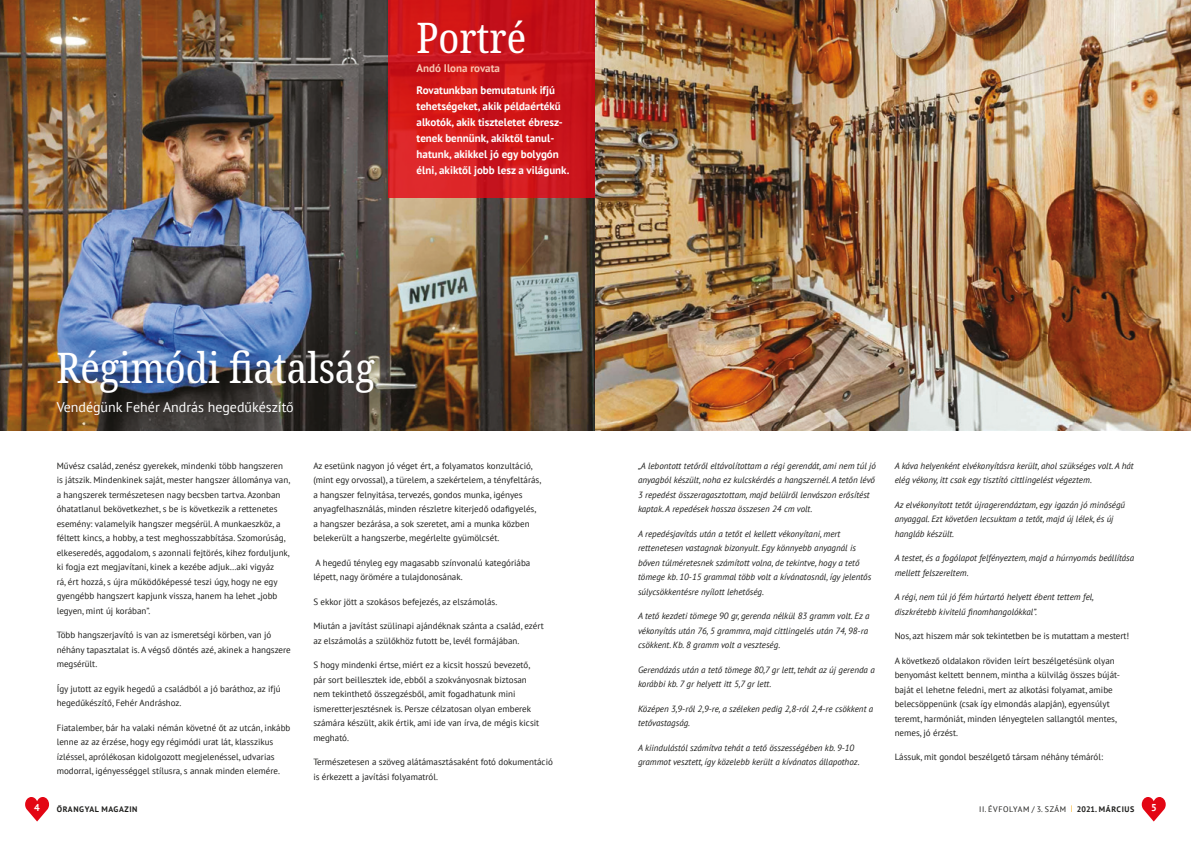
<style>
.page{position:relative;width:1191px;height:842px;background:#fff}
.page>*{position:absolute;margin:0;border:0;box-sizing:border-box;transform-origin:0 0}
.Cim_1__piros{font:condensed 42px "Noto Serif";color:#fff}
.Cikk_szerzo{font:14px "PT Sans";color:#fff}
.Lead{font:700 11px/16px "PT Sans";color:#fff}
.Lead-2{font:700 11px "PT Sans";color:#f9c5b0}
.t1{font:700 10px "PT Sans";color:#fff}
.Egyszeru_-_nincs_elv{font:9px/14.5px "PT Sans";color:#1d1d1b}
.Egyszeru_-_nincs_elv-2{font:italic 9px/14.5px "PT Sans";color:#1d1d1b}
.t2{font:8px "PT Sans";letter-spacing:.08em;color:#1d1d1b}
.t3{font:700 8px "PT Sans";letter-spacing:.08em;color:#1d1d1b}
.s1{color:#f7a600}
.s2{font-weight:700}
</style>
<div class="page">
<svg style="left:1141px;top:797px;width:24px;height:24px"></svg>
<svg style="left:25px;top:797px;width:24px;height:24px"></svg>
<img style="left:0;top:0;width:1191px;height:430px">
<svg style="left:388px;top:0;width:207px;height:198px;background:#cd171b"></svg>
<p class="Cim_1__piros" style="left:416px;top:9px;width:111px">Portré</p>
<p class="Lead-2" style="left:416px;top:61px;width:85px">Andó Ilona rovata</p>
<p class="Lead" style="left:416px;top:82px;width:154px">Rovatunkban bemutatunk ifjú tehetségeket, akik példaértékű alkotók, akik tiszteletet ébresz&shy;tenek bennünk, akiktől tanul&shy;hatunk, akikkel jó egy bolygón élni, akiktől jobb lesz a világunk.</p>
<p class="Cim_1__piros" style="left:56px;top:339px;width:320px">Régimódi fiatalság</p>
<p class="Cikk_szerzo" style="left:57px;top:398px;width:239px">Vendégünk Fehér András hegedűkészítő</p>
<p class="Egyszeru_-_nincs_elv" style="left:57px;top:458px;width:235px">Művész család, zenész gyerekek, mindenki több hangszeren is játszik. Mindenkinek saját, mester hangszer állománya van, a hangszerek természetesen nagy becsben tartva. Azonban óhatatlanul bekövetkezhet, s be is következik a rettenetes esemény: valamelyik hangszer megsérül. A munkaeszköz, a féltett kincs, a hobby, a test meghosszabbítása. Szomorúság, elkeseredés, aggodalom, s azonnali fejtörés, kihez forduljunk, ki fogja ezt megjavítani, kinek a kezébe adjuk…aki vigyáz<br>rá, ért hozzá, s újra működőképessé teszi úgy, hogy ne egy gyengébb hangszert kapjunk vissza, hanem ha lehet „jobb legyen, mint új korában”.</p>
<p class="Egyszeru_-_nincs_elv" style="left:57px;top:628px;width:236px">Több hangszerjavító is van az ismeretségi körben, van jó néhány tapasztalat is. A végső döntés azé, akinek a hangszere megsérült.</p>
<p class="Egyszeru_-_nincs_elv" style="left:57px;top:681px;width:225px">Így jutott az egyik hegedű a családból a jó baráthoz, az ifjú hegedűkészítő, Fehér Andráshoz.</p>
<p class="Egyszeru_-_nincs_elv" style="left:57px;top:720px;width:235px">Fiatalember, bár ha valaki némán követné őt az utcán, inkább lenne az az érzése, hogy egy régimódi urat lát, klasszikus ízléssel, aprólékosan kidolgozott megjelenéssel, udvarias modorral, igényességgel stílusra, s annak minden elemére.</p>
<p class="Egyszeru_-_nincs_elv" style="left:313px;top:458px;width:229px">Az esetünk nagyon jó véget ért, a folyamatos konzultáció, (mint egy orvossal), a türelem, a szekértelem, a tényfeltárás, a hangszer felnyitása, tervezés, gondos munka, igényes anyagfelhasználás, minden részletre kiterjedő odafigyelés, a hangszer bezárása, a sok szeretet, ami a munka közben belekerült a hangszerbe, megérlelte gyümölcsét.</p>
<p class="Egyszeru_-_nincs_elv" style="left:313px;top:555px;width:218px">A hegedű tényleg egy magasabb színvonalú kategóriába lépett, nagy örömére a tulajdonosának.</p>
<p class="Egyszeru_-_nincs_elv" style="left:313px;top:594px;width:185px">S ekkor jött a szokásos befejezés, az elszámolás.</p>
<p class="Egyszeru_-_nincs_elv" style="left:313px;top:618px;width:232px">Miután a javítást szülinapi ajándéknak szánta a család, ezért az elszámolás a szülőkhöz futott be, levél formájában.</p>
<p class="Egyszeru_-_nincs_elv" style="left:313px;top:657px;width:227px">S hogy mindenki értse, miért ez a kicsit hosszú bevezető, pár sort beillesztek ide, ebből a szokványosnak biztosan nem tekinthető összegzésből, amit fogadhatunk mini ismeretterjesztésnek is. Persze célzatosan olyan emberek számára készült, akik értik, ami ide van írva, de mégis kicsit megható.</p>
<p class="Egyszeru_-_nincs_elv" style="left:313px;top:754px;width:241px">Természetesen a szöveg alátámasztásaként fotó dokumentáció is érkezett a javítási folyamatról.</p>
<p class="Egyszeru_-_nincs_elv-2" style="left:638px;top:458px;width:239px">„A lebontott tetőről eltávolítottam a régi gerendát, ami nem túl jó anyagból készült, noha ez kulcskérdés a hangszernél. A tetőn lévő 3 repedést összeragasztottam, majd belülről lenvászon erősítést kaptak. A repedések hossza összesen 24 cm volt.</p>
<p class="Egyszeru_-_nincs_elv-2" style="left:638px;top:526px;width:235px">A repedésjavítás után a tetőt el kellett vékonyítani, mert rettenetesen vastagnak bizonyult. Egy könnyebb anyagnál is bőven túlméretesnek számított volna, de tekintve, hogy a tető tömege kb. 10-15 grammal több volt a kívánatosnál, így jelentős súlycsökkentésre nyílott lehetőség.</p>
<p class="Egyszeru_-_nincs_elv-2" style="left:638px;top:609px;width:233px">A tető kezdeti tömege 90 gr, gerenda nélkül 83 gramm volt. Ez a vékonyítás után 76, 5 grammra, majd cittlingelés után 74, 98-ra csökkent. Kb. 8 gramm volt a veszteség.</p>
<p class="Egyszeru_-_nincs_elv-2" style="left:638px;top:662px;width:238px">Gerendázás után a tető tömege 80,7 gr lett, tehát az új gerenda a korábbi kb. 7 gr helyett itt 5,7 gr lett.</p>
<p class="Egyszeru_-_nincs_elv-2" style="left:638px;top:701px;width:237px">Középen 3,9-ről 2,9-re, a széleken pedig 2,8-ról 2,4-re csökkent a tetővastagság.</p>
<p class="Egyszeru_-_nincs_elv-2" style="left:638px;top:740px;width:223px">A kiindulástól számítva tehát a tető összességében kb. 9-10 grammot vesztett, így közelebb került a kívánatos állapothoz.</p>
<p class="Egyszeru_-_nincs_elv-2" style="left:894px;top:458px;width:241px">A káva helyenként elvékonyításra került, ahol szükséges volt. A hát elég vékony, itt csak egy tisztító cittlingelést végeztem.</p>
<p class="Egyszeru_-_nincs_elv-2" style="left:894px;top:497px;width:232px">Az elvékonyított tetőt újragerendáztam, egy igazán jó minőségű anyaggal. Ezt követően lecsuktam a tetőt, majd új lélek, és új hangláb készült.</p>
<p class="Egyszeru_-_nincs_elv-2" style="left:894px;top:551px;width:241px">A testet, és a fogólapot felfényeztem, majd a húrnyomás beállítása mellett felszereltem.</p>
<p class="Egyszeru_-_nincs_elv-2" style="left:894px;top:590px;width:201px">A régi, nem túl jó fém húrtartó helyett ébent tettem fel, diszkrétebb kivitelű finomhangolókkal”.</p>
<p class="Egyszeru_-_nincs_elv" style="left:894px;top:628px;width:236px">Nos, azt hiszem már sok tekintetben be is mutattam a mestert!</p>
<p class="Egyszeru_-_nincs_elv" style="left:894px;top:653px;width:227px">A következő oldalakon röviden leírt beszélgetésünk olyan benyomást keltett bennem, mintha a külvilág összes búját&shy;baját el lehetne feledni, mert az alkotási folyamat, amibe belecsöppenünk (csak így elmondás alapján), egyensúlyt teremt, harmóniát, minden lényegtelen sallangtól mentes, nemes, jó érzést.</p>
<p class="Egyszeru_-_nincs_elv" style="left:894px;top:750px;width:210px">Lássuk, mit gondol beszélgető társam néhány témáról:</p>
<p class="t1" style="left:34px;top:801px;width:7px">4</p>
<p class="t3" style="left:57px;top:804px;width:82px">ŐRANGYAL MAGAZIN</p>
<p class="t2" style="left:979px;top:804px;width:157px">II. ÉVFOLYAM / 3. SZÁM <span class="s1">|</span> <span class="s2">2021. MÁRCIUS</span></p>
<p class="t1" style="left:1151px;top:801px;width:7px">5</p>
</div>
